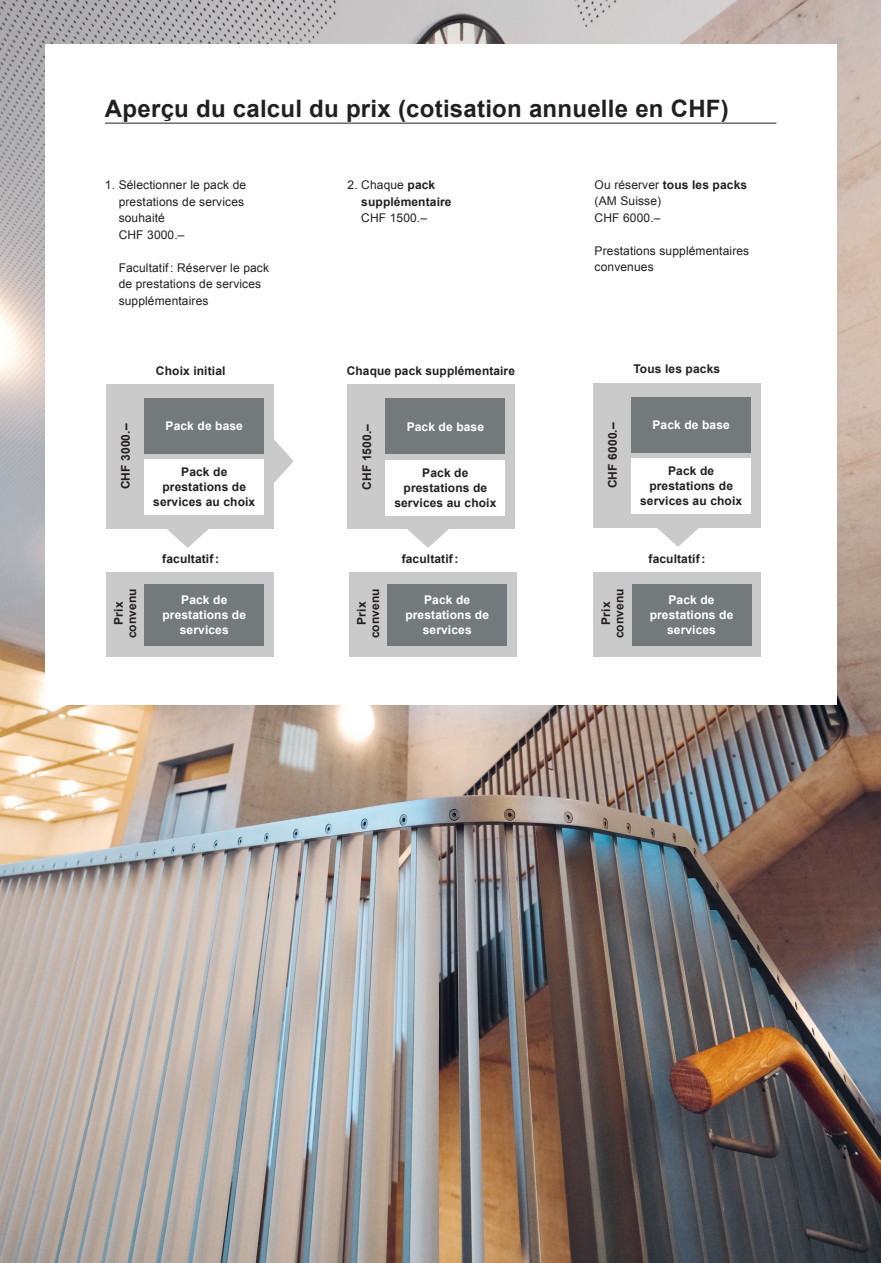
<style>
.page{position:relative;width:881px;height:1263px;background:#fff}
.page>*{position:absolute;margin:0;border:0;box-sizing:border-box;transform-origin:0 0}
.t1{font:700 24px "Arial";letter-spacing:.01em;color:#231f20}
.t2{font:700 12px/15px "Arial";letter-spacing:.01em;color:#231f20;text-align:center}
.t3{font:12px/16.5px "Arial";letter-spacing:.01em;color:#231f20}
.t4{font:700 12px/15px "Arial";letter-spacing:.01em;color:#fff;text-align:center}
.s1{font-weight:400}
.s2{font-weight:700}
</style>
<div class="page">
<img style="left:0;top:0;width:880px;height:1263px">
<div style="left:45px;top:45px;width:791px;height:660px;background:#fff"></div>
<svg style="left:165px;top:528px;width:45px;height:20px"></svg>
<svg style="left:407px;top:529px;width:42px;height:19px"></svg>
<svg style="left:655px;top:527px;width:45px;height:20px"></svg>
<div style="left:106px;top:384px;width:167px;height:144px;background:#cacacb"></div>
<div style="left:106px;top:571px;width:167px;height:85px;background:#cacacb"></div>
<div style="left:349px;top:571px;width:167px;height:85px;background:#cacacb"></div>
<div style="left:593px;top:571px;width:167px;height:85px;background:#cacacb"></div>
<div style="left:347px;top:384px;width:167px;height:145px;background:#cacacb"></div>
<hr style="left:105px;top:123px;width:671px;height:1px;background:#231f20">
<div style="left:145px;top:398px;width:119px;height:55px;background:#747a7c"></div>
<div style="left:145px;top:584px;width:119px;height:61px;background:#747a7c"></div>
<div style="left:387px;top:584px;width:119px;height:61px;background:#747a7c"></div>
<div style="left:631px;top:584px;width:119px;height:61px;background:#747a7c"></div>
<div style="left:385px;top:399px;width:119px;height:55px;background:#747a7c"></div>
<div style="left:145px;top:459px;width:119px;height:56px;background:#fff"></div>
<div style="left:385px;top:460px;width:119px;height:55px;background:#fff"></div>
<div style="left:592px;top:383px;width:168px;height:144px;background:#cacacb"></div>
<div style="left:631px;top:397px;width:119px;height:55px;background:#747a7c"></div>
<div style="left:631px;top:458px;width:119px;height:56px;background:#fff"></div>
<svg style="left:273px;top:439px;width:20px;height:44px"></svg>
<h1 class="t1" style="left:105px;top:93px;width:625px">Aperçu du calcul du prix (cotisation annuelle en CHF)</h1>
<p class="t3" style="left:119px;top:177px;width:129px;text-indent:-14px">1. Sélectionner le pack de prestations de services souhaité<br>CHF 3000.–</p>
<p class="t3" style="left:119px;top:260px;width:152px">Facultatif : Réserver le pack de prestations de services supplémentaires</p>
<p class="t2" style="left:361px;top:177px;width:92px;line-height:16.5px;text-align:left;text-indent:-14px"><span class="s1">2. Chaque</span> pack supplémentaire</p>
<p class="t3" style="left:361px;top:210px;width:67px">CHF 1500.–</p>
<p class="t3" style="left:594px;top:176px;width:154px">Ou réserver <span class="s2">tous les packs </span>(AM Suisse)<br>CHF 6000.–</p>
<p class="t3" style="left:594px;top:242px;width:156px">Prestations supplémentaires convenues</p>
<p class="t2" style="left:156px;top:363px;width:71px">Choix initial</p>
<p class="t2" style="left:347px;top:364px;width:169px">Chaque pack supplémentaire</p>
<p class="t2" style="left:633px;top:362px;width:88px">Tous les packs</p>
<p class="t4" style="left:165px;top:419px;width:79px">Pack de base</p>
<p class="t4" style="left:406px;top:419px;width:79px">Pack de base</p>
<p class="t2" style="left:119px;top:489px;width:67px;rotate:-90deg">CHF 3000.–</p>
<p class="t2" style="left:359px;top:490px;width:67px;rotate:-90deg">CHF 1500.–</p>
<p class="t2" style="left:153px;top:465px;width:103px">Pack de prestations de services au choix</p>
<p class="t2" style="left:394px;top:466px;width:103px">Pack de prestations de services au choix</p>
<p class="t2" style="left:605px;top:488px;width:67px;rotate:-90deg">CHF 6000.–</p>
<p class="t4" style="left:652px;top:418px;width:79px">Pack de base</p>
<p class="t2" style="left:640px;top:464px;width:103px">Pack de prestations de services au choix</p>
<p class="t2" style="left:162px;top:551px;width:58px">facultatif:</p>
<p class="t2" style="left:401px;top:551px;width:58px">facultatif:</p>
<p class="t2" style="left:648px;top:551px;width:58px">facultatif:</p>
<p class="t2" style="left:112px;top:638px;width:52px;line-height:13.5px;rotate:-90deg">Prix convenu</p>
<p class="t2" style="left:355px;top:638px;width:52px;line-height:13.5px;rotate:-90deg">Prix convenu</p>
<p class="t2" style="left:599px;top:638px;width:52px;line-height:13.5px;rotate:-90deg">Prix convenu</p>
<p class="t4" style="left:162px;top:593px;width:85px">Pack de prestations de services</p>
<p class="t4" style="left:405px;top:593px;width:85px">Pack de prestations de services</p>
<p class="t4" style="left:649px;top:593px;width:85px">Pack de prestations de services</p>
</div>
